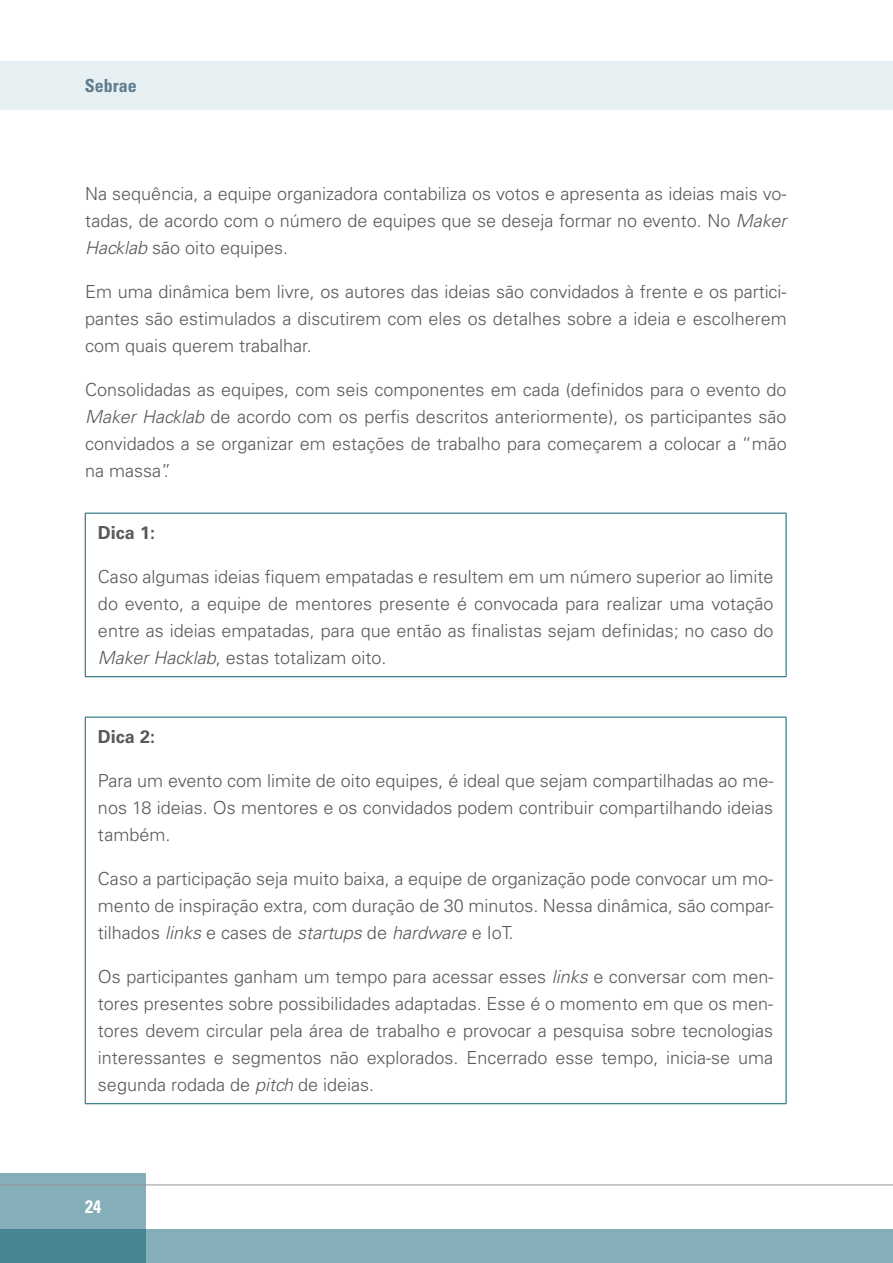
<style>
.page{position:relative;width:893px;height:1263px;background:#fff}
.page>*{position:absolute;margin:0;border:0;box-sizing:border-box;transform-origin:0 0}
.t1{font:300 18px/27px "Univers LT Std";color:#58595b;text-align:justify}
.t2{font:700 18px "Univers LT Std";color:#58595b}
.t3{font:700 condensed 18px "Univers LT Std";color:#5f7d8f}
.t4{font:700 condensed 18px "Univers LT Std";color:#fff}
.s1{font-style:italic}
</style>
<div class="page">
<div style="left:0;top:62px;width:893px;height:48px;background:#e6eff1"></div>
<div style="left:0;top:1229px;width:893px;height:34px;background:#84aeb8"></div>
<svg style="left:0;top:1174px;width:146px;height:89px;background:#6c9da9"></svg>
<hr style="left:0;top:1185px;width:893px;height:1px;background:#939598">
<hr style="left:85px;top:513px;width:701px;height:1px;background:#0a5d71">
<hr style="left:85px;top:513px;width:1px;height:163px;background:#0a5d71">
<hr style="left:786px;top:513px;width:1px;height:163px;background:#0a5d71">
<hr style="left:85px;top:676px;width:701px;height:1px;background:#0a5d71">
<hr style="left:85px;top:717px;width:701px;height:1px;background:#0a5d71">
<hr style="left:85px;top:717px;width:1px;height:386px;background:#0a5d71">
<hr style="left:786px;top:717px;width:1px;height:386px;background:#0a5d71">
<hr style="left:85px;top:1103px;width:701px;height:1px;background:#0a5d71">
<p class="t3" style="left:85px;top:75px;width:54px">Sebrae</p>
<p class="t1" style="left:85px;top:180px;width:703px">Na sequência, a equipe organizadora contabiliza os votos e apresenta as ideias mais vo&shy;tadas, de acordo com o número de equipes que se deseja formar no evento. No <span class="s1">Maker Hacklab</span> são oito equipes.</p>
<p class="t1" style="left:85px;top:278px;width:703px">Em uma dinâmica bem livre, os autores das ideias são convidados à frente e os partici&shy;pantes são estimulados a discutirem com eles os detalhes sobre a ideia e escolherem com quais querem trabalhar.</p>
<p class="t1" style="left:85px;top:376px;width:703px">Consolidadas as equipes, com seis componentes em cada (definidos para o evento do <span class="s1">Maker Hacklab</span> de acordo com os perfis descritos anteriormente), os participantes são convidados a se organizar em estações de trabalho para começarem a colocar a “mão na massa”.</p>
<p class="t2" style="left:98px;top:522px;width:59px">Dica 1:</p>
<p class="t1" style="left:98px;top:563px;width:677px">Caso algumas ideias fiquem empatadas e resultem em um número superior ao limite do evento, a equipe de mentores presente é convocada para realizar uma votação entre as ideias empatadas, para que então as finalistas sejam definidas; no caso do <span class="s1">Maker Hacklab</span>, estas totalizam oito.</p>
<p class="t2" style="left:98px;top:726px;width:59px">Dica 2:</p>
<p class="t1" style="left:98px;top:767px;width:677px">Para um evento com limite de oito equipes, é ideal que sejam compartilhadas ao me&shy;nos 18 ideias. Os mentores e os convidados podem contribuir compartilhando ideias também.</p>
<p class="t1" style="left:98px;top:865px;width:677px">Caso a participação seja muito baixa, a equipe de organização pode convocar um mo&shy;mento de inspiração extra, com duração de 30 minutos. Nessa dinâmica, são compar&shy;tilhados <span class="s1">links</span> e cases de <span class="s1">startups</span> de <span class="s1">hardware</span> e IoT.</p>
<p class="t1" style="left:98px;top:963px;width:677px">Os participantes ganham um tempo para acessar esses <span class="s1">links</span> e conversar com men&shy;tores presentes sobre possibilidades adaptadas. Esse é o momento em que os men&shy;tores devem circular pela área de trabalho e provocar a pesquisa sobre tecnologias interessantes e segmentos não explorados. Encerrado esse tempo, inicia-se uma segunda rodada de <span class="s1">pitch</span> de ideias.</p>
<p class="t4" style="left:85px;top:1196px;width:17px">24</p>
</div>
